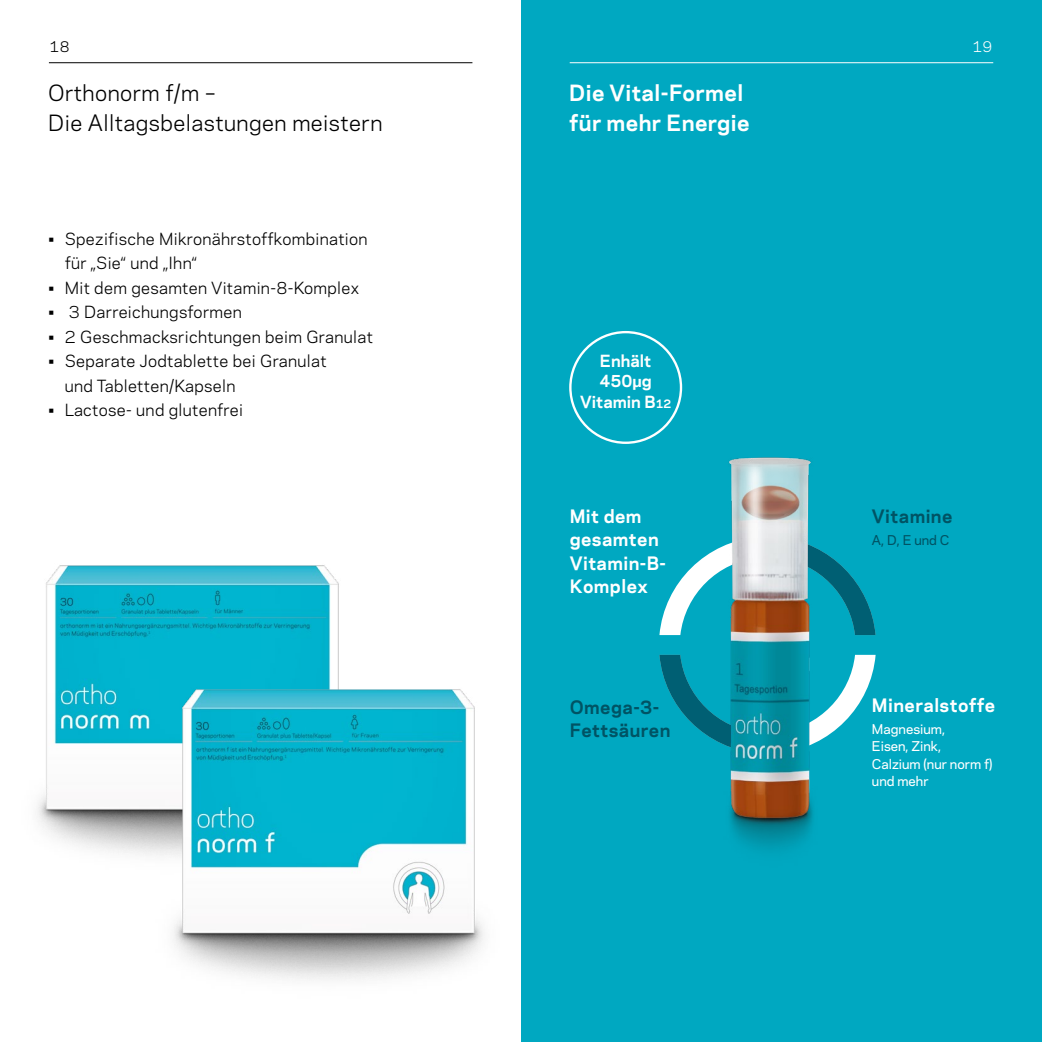
<style>
.page{position:relative;width:1042px;height:1042px;background:#fff}
.page>*{position:absolute;margin:0;border:0;box-sizing:border-box;transform-origin:0 0}
.t1{font:21px/29.8px "Galaxie Polaris";letter-spacing:.02em;color:#000}
.t2{font:700 21px/29.8px "Galaxie Polaris";letter-spacing:.02em;color:#fff}
.t3{font:700 17.32px/23.3px "Galaxie Polaris";letter-spacing:.025em;color:#fff}
.t4{font:700 17.32px/23.3px "Galaxie Polaris";letter-spacing:.025em;color:#005364}
.t5{font:15.75px/24.5px "Galaxie Polaris";letter-spacing:.02em;color:#000}
.t6{font:700 15.75px/20.5px "Galaxie Polaris";color:#fff;text-align:center}
.t7{font:14px "Galaxie Polaris";color:#fff}
.t8{font:14px "Galaxie Polaris";color:#000}
.t9{font:500 12.6px/17.3px "Galaxie Polaris";color:#fff}
.t10{font:500 12.6px "Galaxie Polaris";color:#005364}
.s1{font-family:"Helvetica Neue LT Pro"}
.s2{font-size:11.03px}
</style>
<div class="page">
<div style="left:521px;top:0;width:521px;height:1042px;background:#00a8c1"></div>
<hr style="left:570px;top:62px;width:423px;height:1px;background:#fff">
<hr style="left:49px;top:62px;width:423px;height:1px;background:#000">
<img style="left:37px;top:565px;width:302px;height:267px">
<img style="left:50px;top:611px;width:434px;height:369px">
<svg style="left:659px;top:584px;width:19px;height:51px"></svg>
<svg style="left:659px;top:655px;width:19px;height:51px"></svg>
<img style="left:678px;top:457px;width:198px;height:393px">
<div style="left:569px;top:331px;width:113px;height:113px;border:2px solid #fff;border-radius:50%"></div>
<p class="t8" style="left:50px;top:36px;width:21px">18</p>
<h1 class="t1" style="left:48px;top:77px;width:336px">Orthonorm f/m –<br>Die Alltagsbelastungen meistern</h1>
<p class="t5" style="left:65px;top:225px;width:304px;text-indent:-16px">• Spezifische Mikronährstoffkombination für „Sie“ und „Ihn“</p>
<p class="t5" style="left:48px;top:274px;width:312px">• Mit dem gesamten Vitamin-8-Komplex</p>
<p class="t5" style="left:48px;top:299px;width:195px">• 3 Darreichungsformen</p>
<p class="t5" style="left:48px;top:323px;width:326px">• 2 Geschmacksrichtungen beim Granulat</p>
<p class="t5" style="left:65px;top:348px;width:263px;text-indent:-16px">• Separate Jodtablette bei Granulat und Tabletten/Kapseln</p>
<p class="t5" style="left:48px;top:397px;width:196px">• Lactose- und glutenfrei</p>
<h1 class="t2" style="left:569px;top:77px;width:182px">Die Vital-Formel für mehr Energie</h1>
<p class="t7" style="left:972px;top:36px;width:21px">19</p>
<p class="t6" style="left:580px;top:349px;width:92px">Enhält<br>450<span class="s1">µ</span>g<br>Vitamin B<span class="s2">12</span></p>
<p class="t3" style="left:570px;top:504px;width:98px">Mit dem gesamten<br>Vitamin-B-<br>Komplex</p>
<p class="t4" style="left:872px;top:504px;width:82px">Vitamine</p>
<p class="t10" style="left:872px;top:531px;width:79px">A, D, E und C</p>
<p class="t4" style="left:570px;top:694px;width:102px">Omega-3-<br>Fettsäuren</p>
<p class="t3" style="left:872px;top:692px;width:125px">Mineralstoffe</p>
<p class="t9" style="left:872px;top:719px;width:122px">Magnesium,<br>Eisen, Zink,<br>Calzium (nur norm f) und mehr</p>
</div>
